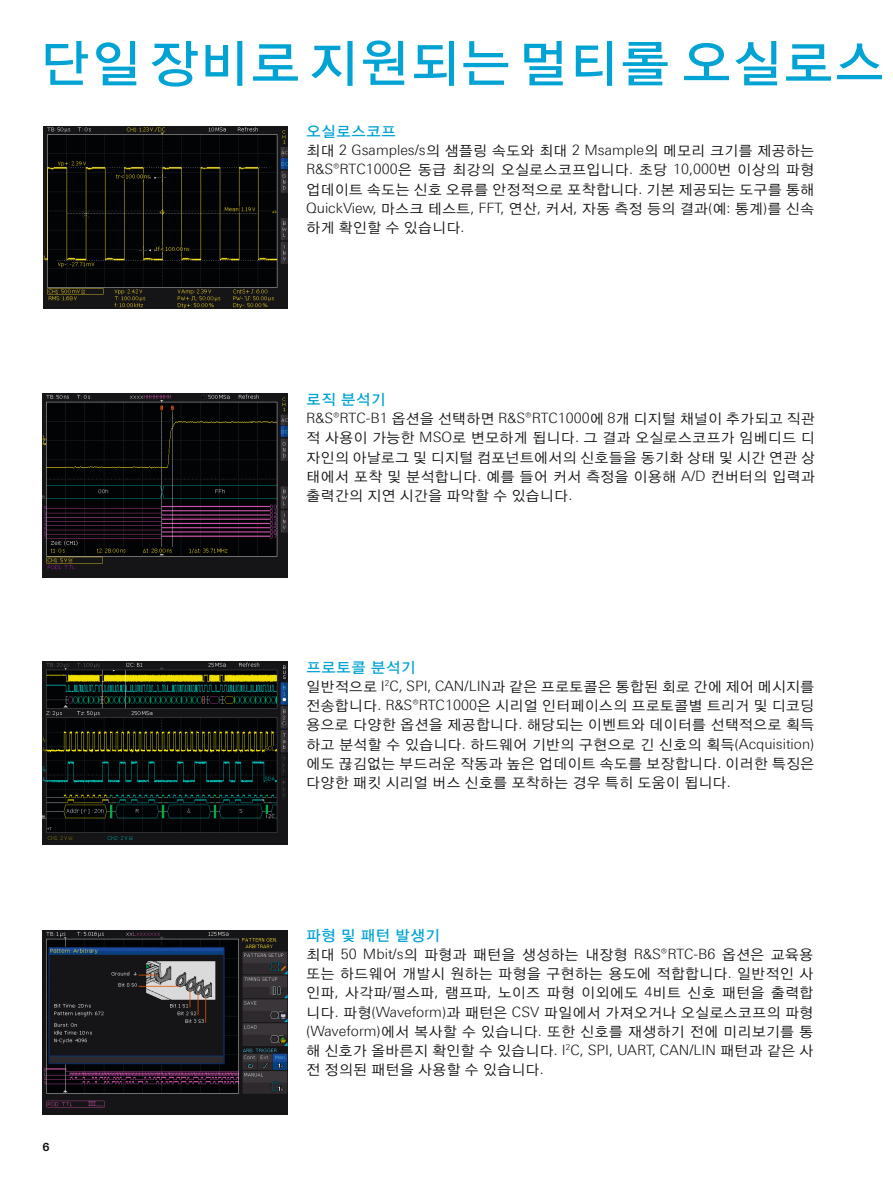
<style>
.page{position:relative;width:893px;height:1191px;background:#fff}
.page>*{position:absolute;margin:0;border:0;box-sizing:border-box;transform-origin:0 0}
.t1{font:51px "YDIYGO130 KS Cpc EUC H";color:#00a3d3}
.t2{font:15px "YDIYGO130 KS Cpc EUC H";color:#00a3d3}
.t3{font:14.25px/19.2px "YDIYGO120 KS Cpc EUC H";color:#131413;text-align:justify}
.t4{font:300 14.25px "Linotype Univers 330";color:#131413}
.t5{font:700 11.25px "Linotype Univers 630";color:#131413}
.s1{font-family:"Linotype Univers 330";font-weight:300}
.s2{font-family:"YDIYGO120 KS Cpc EUC H";font-weight:400}
</style>
<div class="page">
<img style="left:44px;top:126px;width:243px;height:182px">
<img style="left:43px;top:930px;width:244px;height:184px">
<img style="left:43px;top:661px;width:244px;height:184px">
<img style="left:43px;top:394px;width:244px;height:183px">
<h1 class="t1" style="left:40px;top:38px;width:847px">단일장비로지원되는멀티롤 오실로스</h1>
<p class="t2" style="left:306px;top:124px;width:91px">오실로스코프</p>
<p class="t3" style="left:306px;top:141px;width:510px">최대 <span class="s1">2 Gsamples/s</span>의 샘플링 속도와 최대 <span class="s1">2 Msample</span>의 메모리 크기를 제공하는 <span class="s1">R&amp;S®RTC1000</span>은 동급 최강의 오실로스코프입니다<span class="s1">.</span> 초당 <span class="s1">10,000</span>번 이상의 파형 업데이트 속도는 신호 오류를 안정적으로 포착합니다<span class="s1">.</span> 기본 제공되는 도구를 통해 <span class="s1">QuickView,</span> 마스크 테스트<span class="s1">, FFT,</span> 연산<span class="s1">,</span> 커서<span class="s1">,</span> 자동 측정 등의 결과<span class="s1">(</span>예<span class="s1">:</span> 통계<span class="s1">)</span>를 신속 하게 확인할 수 있습니다<span class="s1">.</span></p>
<p class="t2" style="left:306px;top:392px;width:81px">로직 분석기</p>
<p class="t4" style="left:306px;top:410px;width:510px">R&amp;S®RTC-B1 <span class="s2">옵션을 선택하면</span> R&amp;S®RTC1000<span class="s2">에</span> 8<span class="s2">개 디지털 채널이 추가되고 직관</span></p>
<p class="t3" style="left:306px;top:428px;width:510px">적 사용이 가능한 <span class="s1">MSO</span>로 변모하게 됩니다<span class="s1">.</span> 그 결과 오실로스코프가 임베디드 디 자인의 아날로그 및 디지털 컴포넌트에서의 신호들을 동기화 상태 및 시간 연관 상 태에서 포착 및 분석합니다<span class="s1">.</span> 예를 들어 커서 측정을 이용해 <span class="s1">A/D</span> 컨버터의 입력과 출력간의 지연 시간을 파악할 수 있습니다<span class="s1">.</span></p>
<p class="t2" style="left:306px;top:660px;width:111px">프로토콜 분석기</p>
<p class="t3" style="left:306px;top:677px;width:510px">일반적으로 <span class="s1">I</span><sup>2</sup><span class="s1">C, SPI, CAN/LIN</span>과 같은 프로토콜은 통합된 회로 간에 제어 메시지를 전송합니다<span class="s1">. R&amp;S®RTC1000</span>은 시리얼 인터페이스의 프로토콜별 트리거 및 디코딩 용으로 다양한 옵션을 제공합니다<span class="s1">.</span> 해당되는 이벤트와 데이터를 선택적으로 획득 하고 분석할 수 있습니다<span class="s1">.</span> 하드웨어 기반의 구현으로 긴 신호의 획득<span class="s1">(Acquisition) </span>에도 끊김없는 부드러운 작동과 높은 업데이트 속도를 보장합니다<span class="s1">.</span> 이러한 특징은 다양한 패킷 시리얼 버스 신호를 포착하는 경우 특히 도움이 됩니다<span class="s1">.</span></p>
<p class="t5" style="left:43px;top:1139px;width:9px">6</p>
<p class="t2" style="left:306px;top:928px;width:136px">파형 및 패턴 발생기</p>
<p class="t3" style="left:306px;top:945px;width:509px">최대 <span class="s1">50 Mbit/s</span>의 파형과 패턴을 생성하는 내장형 <span class="s1">R&amp;S®RTC-B6</span> 옵션은 교육용 또는 하드웨어 개발시 원하는 파형을 구현하는 용도에 적합합니다<span class="s1">.</span> 일반적인 사 인파<span class="s1">,</span> 사각파<span class="s1">/</span>펄스파<span class="s1">,</span> 램프파<span class="s1">,</span> 노이즈 파형 이외에도 <span class="s1">4</span>비트 신호 패턴을 출력합 니다<span class="s1">.</span> 파형<span class="s1">(Waveform)</span>과 패턴은 <span class="s1">CSV</span> 파일에서 가져오거나 오실로스코프의 파형 <span class="s1">(Waveform)</span>에서 복사할 수 있습니다<span class="s1">.</span> 또한 신호를 재생하기 전에 미리보기를 통 해 신호가 올바른지 확인할 수 있습니다<span class="s1">. I</span><sup>2</sup><span class="s1">C, SPI, UART, CAN/LIN</span> 패턴과 같은 사 전 정의된 패턴을 사용할 수 있습니다<span class="s1">.</span></p>
</div>
